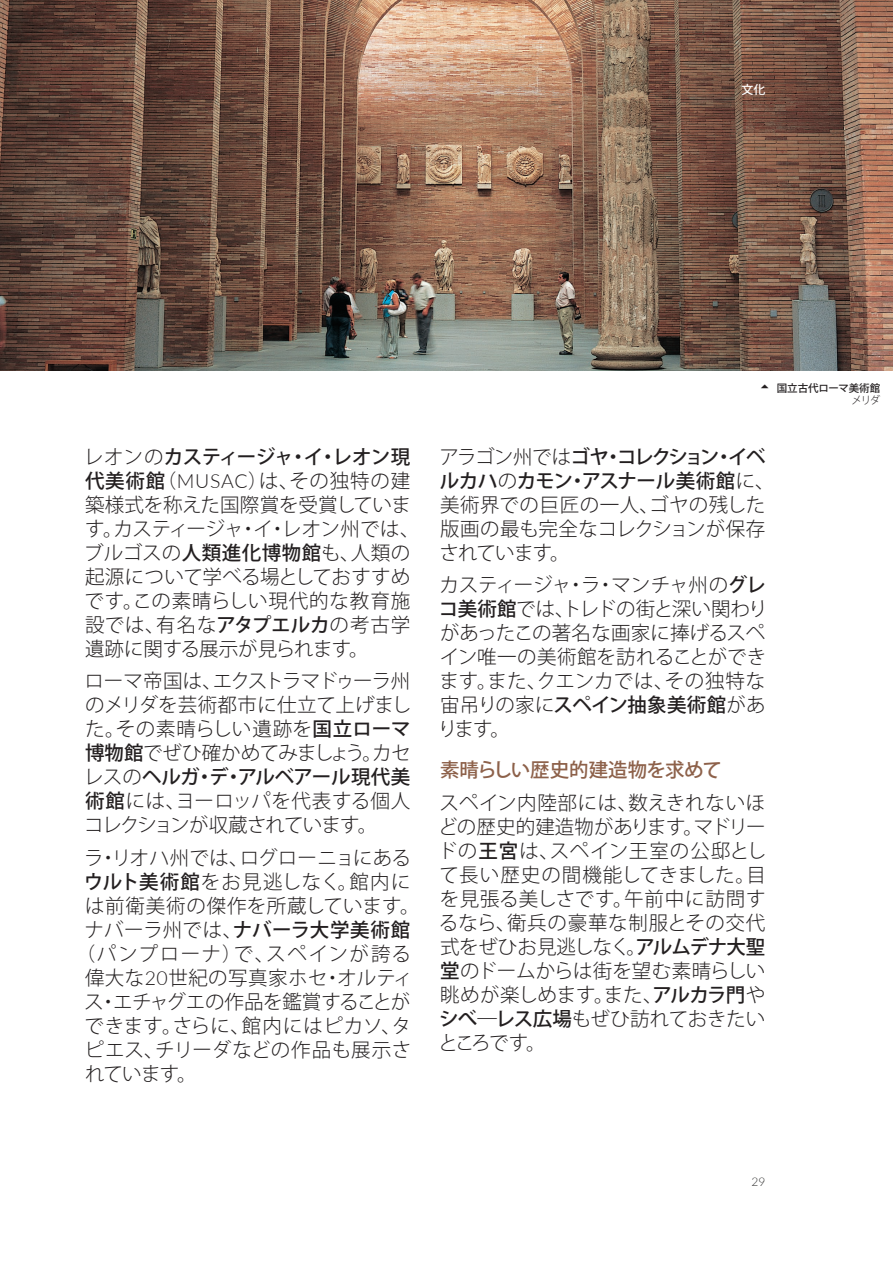
<style>
.page{position:relative;width:893px;height:1263px;background:#fff}
.page>*{position:absolute;margin:0;border:0;box-sizing:border-box;transform-origin:0 0}
.Body{font:300 19.5px/24px "Koz Go Pro";color:#231f20;text-align:justify}
.Body-2{font:300 19.5px "Koz Go Pro";letter-spacing:.025em;color:#231f20}
.Body-3{font:300 19.5px "Koz Go Pro";letter-spacing:-.02em;color:#231f20}
.Body-4{font:300 19.5px "Koz Go Pro";letter-spacing:.06em;color:#231f20}
.Body-5{font:300 19.5px "Koz Go Pro";letter-spacing:.04em;color:#231f20}
.Body-6{font:500 19.5px "Koz Go Pro";letter-spacing:.035em;color:#231f20}
.Body-7{font:300 19.5px "Koz Go Pro";letter-spacing:.085em;color:#231f20}
.t1{font:500 19.5px "Koz Go Pro";letter-spacing:-.015em;color:#8d614a}
.t2{font:300 12px "Lato";color:#353534}
.t3{font:500 12px "Koz Go Pro";color:#fff}
.t4{font:500 10.5px "Koz Go Pro";color:#231f20}
.PIE_ARRIBA{font:300 10.5px "Koz Go Pro";color:#231f20}
.s1{font-weight:500}
.s2{font-family:"Lato"}
.s3{font-weight:300}
</style>
<div class="page">
<img style="left:0;top:0;width:893px;height:370px">
<p class="t3" style="left:741px;top:82px;width:25px">文化</p>
<p class="Body" style="left:84px;top:445px;width:337px;text-align:left">レオンの<span class="s1">カスティージャ・イ・レオン現代美術館</span>（<span class="s2">MUSAC</span>）は、その独特の建築様式を称えた国際賞を受賞しています。カスティージャ・イ・レオン州では、ブルゴスの<span class="s1">人類進化博物館</span>も、人類の起源について学べる場としておすすめです。この素晴らしい現代的な教育施設では、有名な<span class="s1">アタプエルカ</span>の考古学遺跡に関する展示が見られます。</p>
<p class="Body" style="left:84px;top:669px;width:329px">ローマ帝国は、エクストラマドゥーラ州のメリダを芸術都市に仕立て上げました。その素晴らしい遺跡を<span class="s1">国立ローマ博物館</span>でぜひ確かめてみましょう。カセレスの<span class="s1">ヘルガ・デ・アルベアール現代美術館</span>には、ヨーロッパを代表する個人コレクションが収蔵されています。</p>
<p class="Body" style="left:84px;top:846px;width:329px">ラ・リオハ州では、ログローニョにある</p>
<p class="Body-4" style="left:84px;top:869px;width:328px"><span class="s1">ウルト美術館</span>をお見逃しなく。館内に</p>
<p class="Body-5" style="left:85px;top:893px;width:336px">は前衛美術の傑作を所蔵しています。</p>
<p class="Body-6" style="left:84px;top:917px;width:327px"><span class="s3">ナバーラ州では、</span>ナバーラ大学美術館</p>
<p class="Body-7" style="left:76px;top:941px;width:337px">（パンプローナ）で、スペインが誇る</p>
<p class="Body-2" style="left:85px;top:965px;width:329px">偉大な<span class="s2">20</span>世紀の写真家ホセ・オルティ</p>
<p class="Body-3" style="left:84px;top:989px;width:328px">ス・エチャグエの作品を鑑賞することが</p>
<p class="Body" style="left:84px;top:1014px;width:328px">できます。さらに、館内にはピカソ、タ</p>
<p class="Body" style="left:85px;top:1038px;width:328px">ピエス、チリーダなどの作品も展示さ</p>
<p class="Body" style="left:85px;top:1062px;width:113px">れています。</p>
<p class="t4" style="left:777px;top:381px;width:105px">国立古代ローマ美術館</p>
<p class="PIE_ARRIBA" style="left:851px;top:394px;width:30px">メリダ</p>
<p class="Body" style="left:439px;top:445px;width:337px;text-align:left">アラゴン州では<span class="s1">ゴヤ・コレクション・イベルカハ</span>の<span class="s1">カモン・アスナール美術館</span>に、美術界での巨匠の一人、ゴヤの残した版画の最も完全なコレクションが保存されています。</p>
<p class="Body" style="left:438px;top:573px;width:331px">カスティージャ・ラ・マンチャ州の<span class="s1">グレコ美術館</span>では、トレドの街と深い関わりがあったこの著名な画家に捧げるスペイン唯一の美術館を訪れることができます。また、クエンカでは、その独特な宙吊りの家に<span class="s1">スペイン抽象美術館</span>があります。</p>
<h3 class="t1" style="left:440px;top:757px;width:283px">素晴らしい歴史的建造物を求めて</h3>
<p class="Body" style="left:438px;top:791px;width:330px">スペイン内陸部には、数えきれないほどの歴史的建造物があります。マドリードの<span class="s1">王宮</span>は、スペイン王室の公邸として長い歴史の間機能してきました。目を見張る美しさです。午前中に訪問するなら、衛兵の豪華な制服とその交代式をぜひお見逃しなく。<span class="s1">アルムデナ大聖堂</span>のドームからは街を望む素晴らしい眺めが楽しめます。また、<span class="s1">アルカラ門</span>や<span class="s1">シべ―レス広場</span>もぜひ訪れておきたいところです。</p>
<p class="t2" style="left:751px;top:1173px;width:15px">29</p>
</div>
